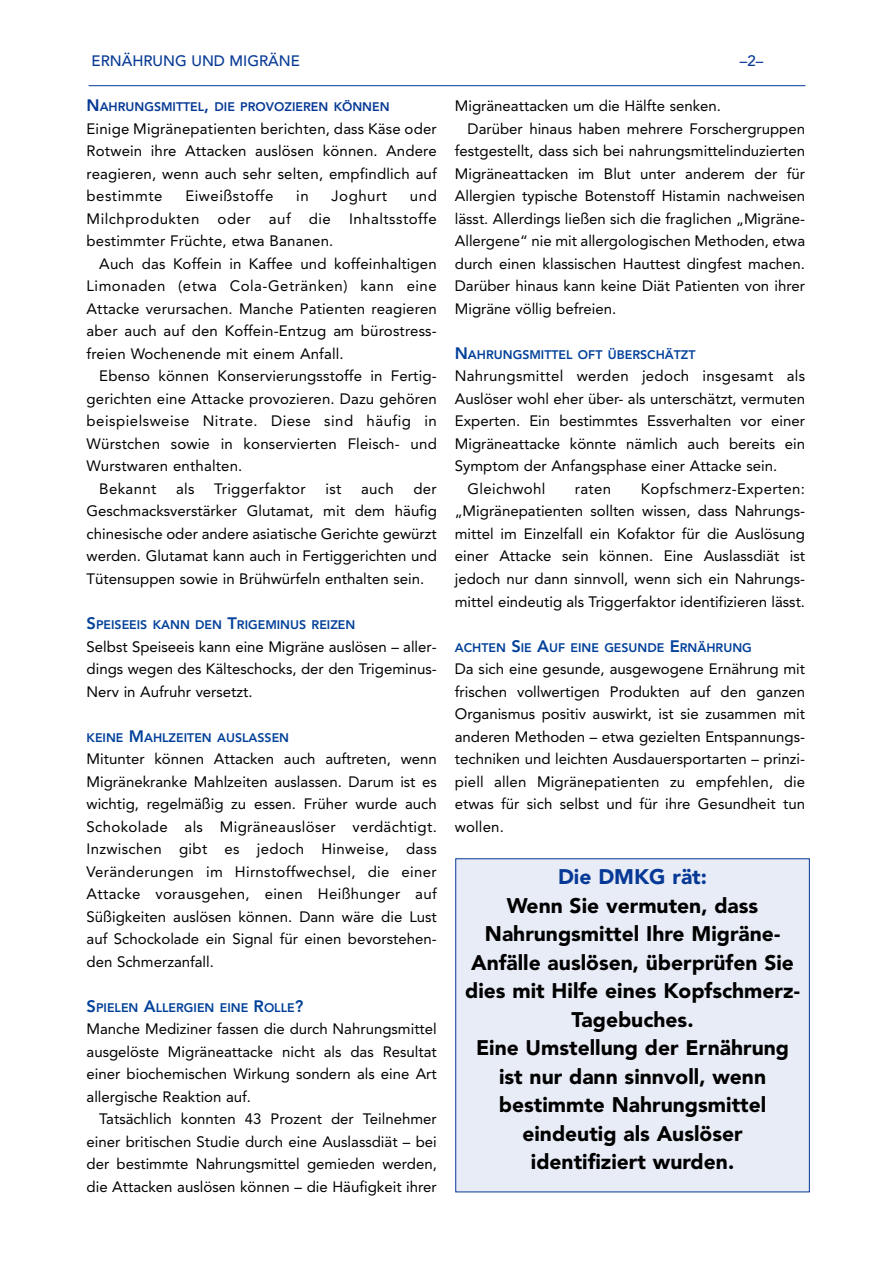
<style>
.page{position:relative;width:893px;height:1262px;background:#fff}
.page>*{position:absolute;margin:0;border:0;box-sizing:border-box;transform-origin:0 0}
.t1{font:900 21px/28.5px "Avenir";color:#000;text-align:center}
.t2{font:900 21px "Avenir";color:#063995}
.t3{font:15px/22.5px "Avenir";color:#000;text-align:justify}
.t4{font:15px "Avenir";letter-spacing:.02em;color:#000}
.t5{font:15px "Avenir";letter-spacing:.035em;color:#000}
.t6{font:500 15px "Avenir";color:#063995}
.t7{font:800 12.3px "Avenir";color:#03419a}
.t8{font:800 12.3px "Avenir";color:#063995}
.s1{font-size:16.5px}
</style>
<div class="page">
<hr style="left:89px;top:85px;width:716px;height:1px;background:#063995">
<div style="left:455px;top:858px;width:354px;height:333px;background:#e8ecf6"></div>
<p class="t6" style="left:91px;top:55px;width:210px">ERNÄHRUNG UND MIGRÄNE</p>
<p class="t6" style="left:739px;top:55px;width:25px">–2–</p>
<p class="t8" style="left:87px;top:102px;width:304px"><span class="s1">N</span>AHRUNGSMITTEL<span class="s1">,</span> DIE PROVOZIEREN KÖNNEN</p>
<p class="t3" style="left:87px;top:119px;width:352px">Einige Migränepatienten berichten, dass Käse oder Rotwein ihre Attacken auslösen können. Andere reagieren, wenn auch sehr selten, empfindlich auf bestimmte</p>
<p class="t5" style="left:185px;top:190px;width:90px">Eiweißstoffe</p>
<p class="t3" style="left:296px;top:186px;width:14px">in</p>
<p class="t5" style="left:331px;top:190px;width:57px">Joghurt</p>
<p class="t3" style="left:87px;top:186px;width:352px;text-indent:323px">und Milchprodukten oder auf die Inhaltsstoffe bestimmter Früchte, etwa Bananen.</p>
<p class="t3" style="left:87px;top:254px;width:352px;text-indent:13px">Auch das Koffein in Kaffee und koffeinhaltigen Limonaden (etwa Cola-Getränken) kann eine Attacke verursachen. Manche Patienten reagieren aber auch auf den Koffein-Entzug am bürostress&shy;freien Wochenende mit einem Anfall.</p>
<p class="t3" style="left:99px;top:366px;width:339px">Ebenso können Konservierungsstoffe in Fertig-</p>
<p class="t3" style="left:87px;top:389px;width:352px">gerichten eine Attacke provozieren. Dazu gehören</p>
<p class="t5" style="left:87px;top:415px;width:352px">beispielsweise Nitrate. Diese sind häufig in</p>
<p class="t3" style="left:87px;top:434px;width:352px">Würstchen sowie in konservierten Fleisch- und</p>
<p class="t3" style="left:87px;top:456px;width:157px">Wurstwaren enthalten.</p>
<p class="t4" style="left:99px;top:482px;width:59px">Bekannt</p>
<p class="t3" style="left:176px;top:479px;width:20px">als</p>
<p class="t4" style="left:214px;top:482px;width:93px">Triggerfaktor</p>
<p class="t3" style="left:325px;top:479px;width:17px">ist</p>
<p class="t3" style="left:361px;top:479px;width:34px">auch</p>
<p class="t3" style="left:87px;top:479px;width:352px;text-indent:327px">der Geschmacksverstärker Glutamat, mit dem häufig chinesische oder andere asiatische Gerichte gewürzt werden. Glutamat kann auch in Fertiggerichten und Tütensuppen sowie in Brühwürfeln enthalten sein.</p>
<p class="t7" style="left:87px;top:619px;width:270px"><span class="s1">S</span>PEISEEIS KANN DEN <span class="s1">T</span>RIGEMINUS REIZEN</p>
<p class="t3" style="left:87px;top:636px;width:352px">Selbst Speiseeis kann eine Migräne auslösen – aller&shy;dings wegen des Kälteschocks, der den Trigeminus-Nerv in Aufruhr versetzt.</p>
<p class="t7" style="left:87px;top:732px;width:204px">KEINE <span class="s1">M</span>AHLZEITEN AUSLASSEN</p>
<p class="t3" style="left:87px;top:749px;width:352px">Mitunter können Attacken auch auftreten, wenn Migränekranke Mahlzeiten auslassen. Darum ist es wichtig, regelmäßig zu essen. Früher wurde auch Schokolade als Migräneauslöser verdächtigt.<br>Inzwischen gibt es jedoch Hinweise, dass Veränderungen im Hirnstoffwechsel, die einer Attacke vorausgehen, einen Heißhunger auf Süßigkeiten auslösen können. Dann wäre die Lust auf Schockolade ein Signal für einen bevorstehen&shy;den Schmerzanfall.</p>
<p class="t7" style="left:87px;top:1002px;width:218px"><span class="s1">S</span>PIELEN <span class="s1">A</span>LLERGIEN EINE <span class="s1">R</span>OLLE<span class="s1">?</span></p>
<p class="t3" style="left:87px;top:1019px;width:352px">Manche Mediziner fassen die durch Nahrungsmittel ausgelöste Migräneattacke nicht als das Resultat einer biochemischen Wirkung sondern als eine Art allergische Reaktion auf.</p>
<p class="t3" style="left:87px;top:1109px;width:352px;text-indent:13px">Tatsächlich konnten 43 Prozent der Teilnehmer einer britischen Studie durch eine Auslassdiät – bei der bestimmte Nahrungsmittel gemieden werden, die Attacken auslösen können – die Häufigkeit ihrer</p>
<p class="t3" style="left:455px;top:96px;width:268px">Migräneattacken um die Hälfte senken.</p>
<p class="t3" style="left:467px;top:119px;width:339px">Darüber hinaus haben mehrere Forschergruppen</p>
<p class="t3" style="left:455px;top:141px;width:352px">festgestellt, dass sich bei nahrungsmittelinduzierten</p>
<p class="t3" style="left:455px;top:164px;width:352px">Migräneattacken im Blut unter anderem der für</p>
<p class="t3" style="left:455px;top:186px;width:352px">Allergien typische Botenstoff Histamin nachweisen</p>
<p class="t3" style="left:455px;top:209px;width:352px">lässt. Allerdings ließen sich die fraglichen „Migräne-</p>
<p class="t3" style="left:455px;top:231px;width:352px">Allergene“ nie mit allergologischen Methoden, etwa</p>
<p class="t3" style="left:455px;top:254px;width:352px">durch einen klassischen Hauttest dingfest machen.</p>
<p class="t3" style="left:455px;top:276px;width:352px">Darüber hinaus kann keine Diät Patienten von ihrer</p>
<p class="t3" style="left:455px;top:299px;width:163px">Migräne völlig befreien.</p>
<p class="t7" style="left:455px;top:349px;width:242px"><span class="s1">N</span>AHRUNGSMITTEL OFT ÜBERSCHÄTZT</p>
<p class="t4" style="left:455px;top:370px;width:352px">Nahrungsmittel werden jedoch insgesamt als</p>
<p class="t3" style="left:455px;top:389px;width:352px">Auslöser wohl eher über- als unterschätzt, vermuten</p>
<p class="t3" style="left:455px;top:411px;width:352px">Experten. Ein bestimmtes Essverhalten vor einer</p>
<p class="t3" style="left:455px;top:434px;width:352px">Migräneattacke könnte nämlich auch bereits ein</p>
<p class="t3" style="left:455px;top:456px;width:324px">Symptom der Anfangsphase einer Attacke sein.</p>
<p class="t4" style="left:467px;top:482px;width:79px">Gleichwohl</p>
<p class="t3" style="left:575px;top:479px;width:38px">raten</p>
<p class="t3" style="left:455px;top:479px;width:352px;text-indent:186px">Kopfschmerz-Experten: „Migränepatienten sollten wissen, dass Nahrungs&shy;mittel im Einzelfall ein Kofaktor für die Auslösung einer Attacke sein können. Eine Auslassdiät ist jedoch nur dann sinnvoll, wenn sich ein Nahrungs&shy;mittel eindeutig als Triggerfaktor identifizieren lässt.</p>
<p class="t7" style="left:455px;top:642px;width:298px">ACHTEN <span class="s1">S</span>IE <span class="s1">A</span>UF EINE GESUNDE <span class="s1">E</span>RNÄHRUNG</p>
<p class="t3" style="left:455px;top:659px;width:352px">Da sich eine gesunde, ausgewogene Ernährung mit frischen vollwertigen Produkten auf den ganzen Organismus positiv auswirkt, ist sie zusammen mit anderen Methoden – etwa gezielten Entspannungs&shy;techniken und leichten Ausdauersportarten – prinzi&shy;piell allen Migränepatienten zu empfehlen, die etwas für sich selbst und für ihre Gesundheit tun wollen.</p>
<h1 class="t2" style="left:558px;top:868px;width:150px">Die DMKG rät:</h1>
<p class="t1" style="left:465px;top:892px;width:336px">Wenn Sie vermuten, dass<br>Nahrungsmittel Ihre Migräne-<br>Anfälle auslösen, überprüfen Sie dies mit Hilfe eines Kopfschmerz-<br>Tagebuches.<br>Eine Umstellung der Ernährung ist nur dann sinnvoll, wenn bestimmte Nahrungsmittel eindeutig als Auslöser identifiziert wurden.</p>
</div>
